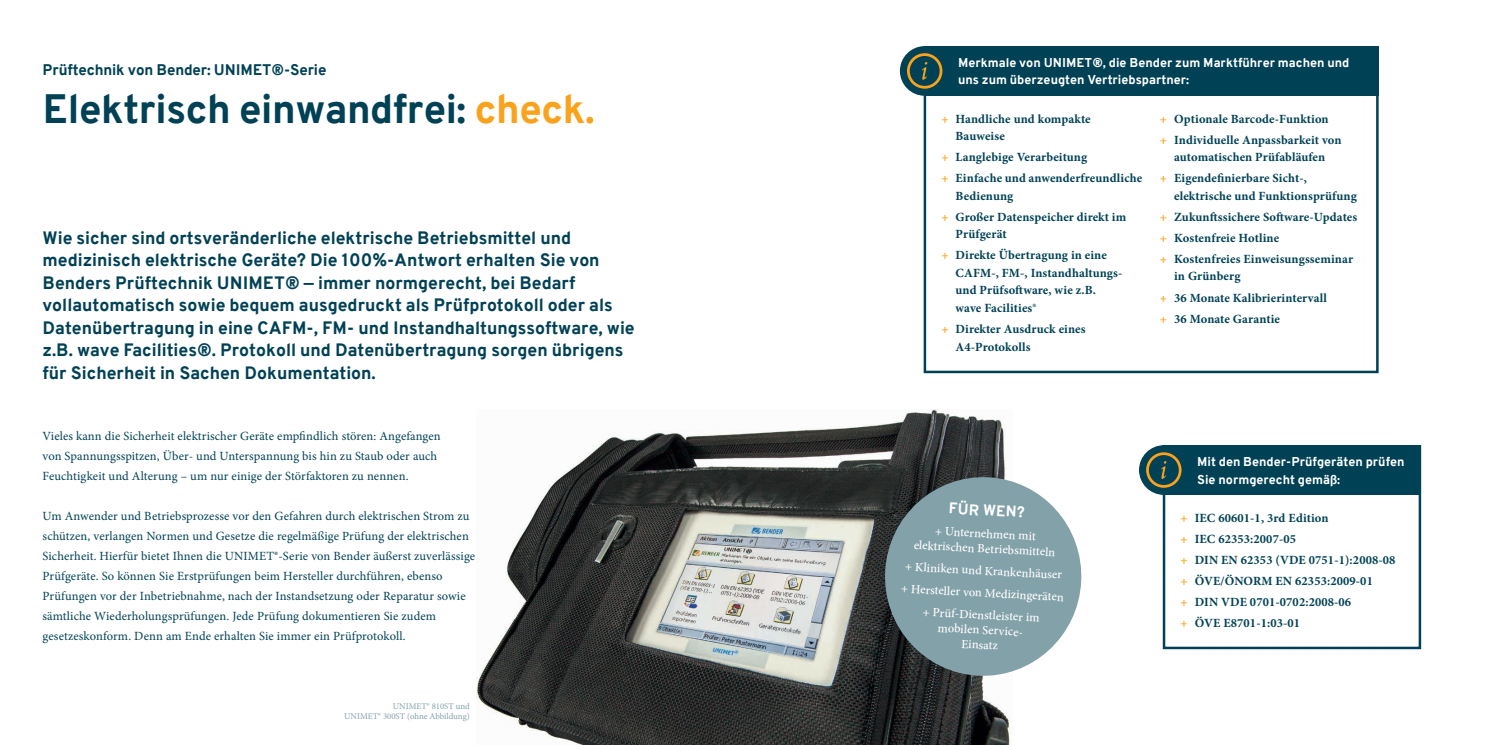
<style>
.page{position:relative;width:1489px;height:745px;background:#fff}
.page>*{position:absolute;margin:0;border:0;box-sizing:border-box;transform-origin:0 0}
.t1{font:700 40px "Overpass";letter-spacing:-.01em;color:#004156}
.t2{font:700 17.5px/22.5px "Overpass";color:#004156}
.t3{font:700 15px "Overpass";letter-spacing:-.01em;color:#004156}
.t4{font:700 15px "Overpass";color:#fff}
.t5{font:12.5px/20px "Minion Pro";letter-spacing:.01em;color:#004156}
.t6{font:700 12.5px/21px "Minion Pro";letter-spacing:.01em;color:#004156}
.t7{font:500 12.5px/15px "Minion Pro";color:#fff;text-align:center}
.t8{font:700 12.5px/17.5px "Overpass";color:#fff}
.t9{font:8.75px/10.5px "Minion Pro";color:#83a1a9;text-align:right}
.s1{color:#f9a21c}
</style>
<div class="page">
<img style="left:476px;top:409px;width:536px;height:335px">
<svg style="left:923px;top:96px;width:455px;height:277px"></svg>
<div style="left:923px;top:46px;width:455px;height:50px;background:#004156"></div>
<div style="left:899px;top:46px;width:50px;height:50px;background:#004156;border-radius:50%"></div>
<svg style="left:906px;top:53px;width:36px;height:36px"></svg>
<svg style="left:1162px;top:494px;width:258px;height:154px"></svg>
<div style="left:1162px;top:445px;width:258px;height:49px;background:#004156"></div>
<div style="left:1138px;top:445px;width:50px;height:49px;background:#004156;border-radius:50%"></div>
<svg style="left:1145px;top:452px;width:36px;height:35px"></svg>
<svg style="left:882px;top:474px;width:200px;height:204px;background:#80979d"></svg>
<p class="t3" style="left:43px;top:60px;width:285px">Prüftechnik von Bender: UNIMET®-Serie</p>
<h1 class="t1" style="left:43px;top:84px;width:553px">Elektrisch einwandfrei: <span class="s1">check.</span></h1>
<p class="t2" style="left:43px;top:226px;width:593px">Wie sicher sind ortsveränderliche elektrische Betriebsmittel und medizinisch elektrische Geräte? Die 100%-Antwort erhalten Sie von Benders Prüftechnik UNIMET® — immer normgerecht, bei Bedarf vollautomatisch sowie bequem ausgedruckt als Prüfprotokoll oder als Datenübertragung in eine CAFM-, FM- und Instandhaltungssoftware, wie z.B. wave Facilities®. Protokoll und Datenübertragung sorgen übrigens für Sicherheit in Sachen Dokumentation.</p>
<p class="t5" style="left:43px;top:425px;width:400px">Vieles kann die Sicherheit elektrischer Geräte empfindlich stören: Angefangen von Spannungsspitzen, Über- und Unterspannung bis hin zu Staub oder auch<br>Feuchtigkeit und Alterung – um nur einige der Störfaktoren zu nennen.</p>
<p class="t5" style="left:43px;top:505px;width:434px">Um Anwender und Betriebsprozesse vor den Gefahren durch elektrischen Strom zu schützen, verlangen Normen und Gesetze die regelmäßige Prüfung der elektrischen Sicherheit. Hierfür bietet Ihnen die UNIMET®-Serie von Bender äußerst zuverlässige Prüfgeräte. So können Sie Erstprüfungen beim Hersteller durchführen, ebenso Prüfungen vor der Inbetriebnahme, nach der Instandsetzung oder Reparatur sowie sämtliche Wiederholungsprüfungen. Jede Prüfung dokumentieren Sie zudem gesetzeskonform. Denn am Ende erhalten Sie immer ein Prüfprotokoll.</p>
<p class="t9" style="left:344px;top:700px;width:127px">UNIMET® 810ST und<br>UNIMET® 300ST (ohne Abbildung)</p>
<p class="t8" style="left:958px;top:54px;width:393px">Merkmale von UNIMET®, die Bender zum Marktführer machen und uns zum überzeugten Vertriebspartner:</p>
<p class="t6" style="left:955px;top:110px;width:137px;line-height:17.5px;text-indent:-14px"><span class="s1">+</span> Handliche und kompakte<br>Bauweise</p>
<p class="t6" style="left:941px;top:146px;width:202px"><span class="s1">+</span> Langlebige Verarbeitung<br><span class="s1">+</span> Einfache und anwenderfreundliche</p>
<p class="t6" style="left:941px;top:185px;width:186px;text-indent:14px">Bedienung<br><span class="s1">+</span> Großer Datenspeicher direkt im</p>
<p class="t6" style="left:941px;top:223px;width:167px;text-indent:14px">Prüfgerät<br><span class="s1">+</span> Direkte Übertragung in eine</p>
<p class="t6" style="left:955px;top:264px;width:168px;line-height:17.5px">CAFM-, FM-, Instandhaltungs&shy;und Prüfsoftware, wie z.B. wave Facilities®</p>
<p class="t6" style="left:955px;top:320px;width:132px;line-height:17.5px;text-indent:-14px"><span class="s1">+</span> Direkter Ausdruck eines<br>A4-Protokolls</p>
<p class="t6" style="left:1159px;top:108px;width:183px"><span class="s1">+</span> Optionale Barcode-Funktion<br><span class="s1">+</span> Individuelle Anpassbarkeit von</p>
<p class="t6" style="left:1159px;top:146px;width:167px;text-indent:14px">automatischen Prüfabläufen <span class="s1">+</span> Eigendefinierbare Sicht-,</p>
<p class="t6" style="left:1159px;top:185px;width:199px;text-indent:14px">elektrische und Funktionsprüfung <span class="s1">+</span> Zukunftssichere Software-Updates <span class="s1">+</span> Kostenfreie Hotline<br><span class="s1">+</span> Kostenfreies Einweisungsseminar</p>
<p class="t6" style="left:1159px;top:265px;width:168px;text-indent:14px">in Grünberg<br><span class="s1">+</span> 36 Monate Kalibrierintervall <span class="s1">+</span> 36 Monate Garantie</p>
<p class="t4" style="left:949px;top:498px;width:77px;rotate:3deg">FÜR WEN?</p>
<p class="t7" style="left:915px;top:522px;width:143px;rotate:3deg">+ Unternehmen mit elektrischen Betriebsmitteln</p>
<p class="t7" style="left:902px;top:555px;width:165px;line-height:22.1px;rotate:3deg">+ Kliniken und Krankenhäuser + Hersteller von Medizingeräten + Prüf-Dienstleister im</p>
<p class="t7" style="left:938px;top:619px;width:89px;rotate:3deg">mobilen Service-<br>Einsatz</p>
<p class="t8" style="left:1197px;top:452px;width:209px">Mit den Bender-Prüfgeräten prüfen<br>Sie normgerecht gemäß:</p>
<p class="t6" style="left:1180px;top:506px;width:216px"><span class="s1">+</span> IEC 60601-1, 3rd Edition<br><span class="s1">+</span> IEC 62353:2007-05<br><span class="s1">+</span> DIN EN 62353 (VDE 0751-1):2008-08 <span class="s1">+</span> ÖVE/ÖNORM EN 62353:2009-01<br><span class="s1">+</span> DIN VDE 0701-0702:2008-06<br><span class="s1">+</span> ÖVE E8701-1:03-01</p>
</div>
